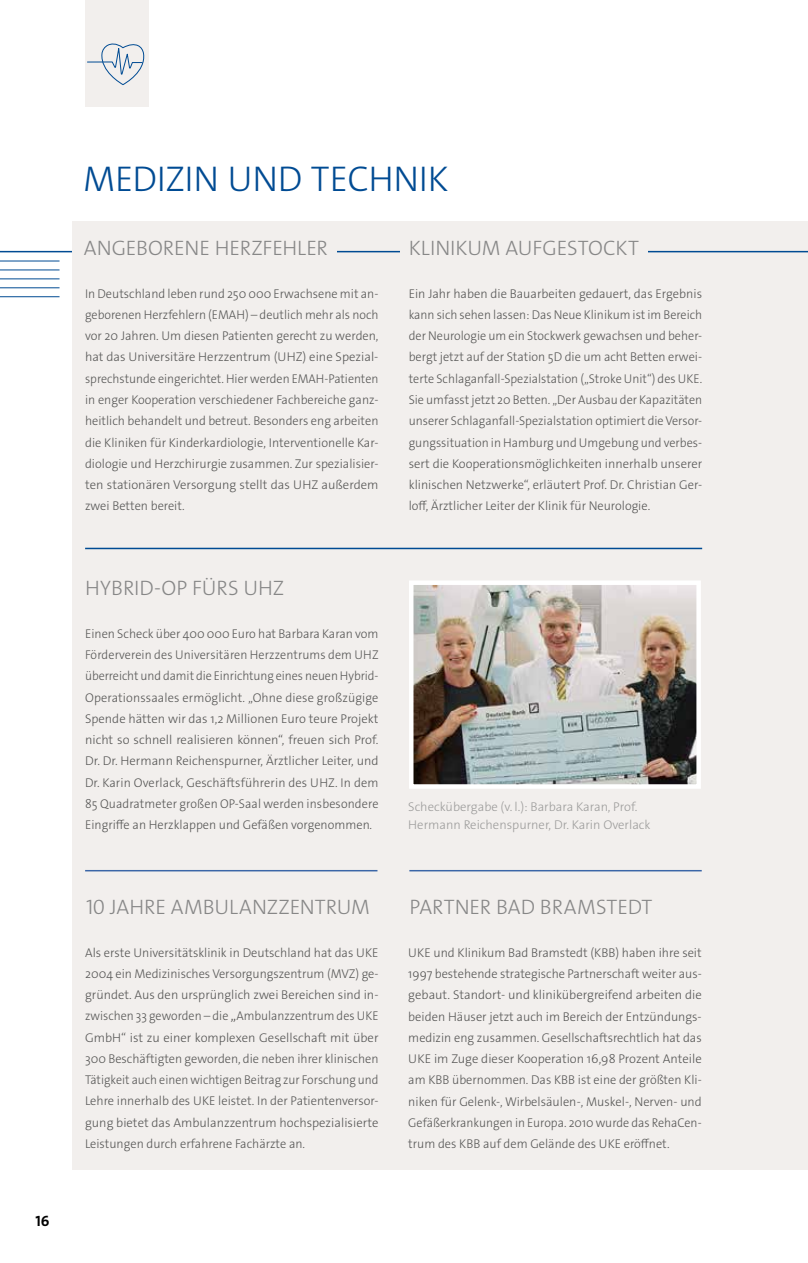
<style>
.page{position:relative;width:808px;height:1263px;background:#fff}
.page>*{position:absolute;margin:0;border:0;box-sizing:border-box;transform-origin:0 0}
.t1{font:300 36px "The Sans Os F";letter-spacing:-.01em;color:#004b93}
.t2{font:300 21px "The Sans Os F";letter-spacing:-.005em;color:#878787}
.t3{font:700 15px "The Sans Os F";color:#000}
.t4{font:300 12.75px/21.3px "The Sans Os F";color:#575756;text-align:justify}
.t5{font:300 12.75px/18px "The Sans Os F";color:#9d9d9c}
.s1{font-size:15px}
</style>
<div class="page">
<hr style="left:0;top:261px;width:60px;height:1px;background:#004b93">
<hr style="left:0;top:270px;width:60px;height:1px;background:#004b93">
<hr style="left:0;top:279px;width:60px;height:1px;background:#004b93">
<hr style="left:0;top:288px;width:60px;height:1px;background:#004b93">
<hr style="left:0;top:296px;width:60px;height:1px;background:#004b93">
<div style="left:72px;top:221px;width:736px;height:948px;background:#f2efed"></div>
<div style="left:85px;top:0;width:64px;height:106px;background:#f2efed"></div>
<img style="left:414px;top:585px;width:282px;height:199px">
<div style="left:409px;top:580px;width:292px;height:209px;border:4px solid #fff"></div>
<hr style="left:85px;top:548px;width:617px;height:1px;background:#004b93">
<hr style="left:409px;top:870px;width:293px;height:1px;background:#3b66a7">
<hr style="left:85px;top:870px;width:292px;height:1px;background:#3b66a7">
<svg style="left:87px;top:43px;width:58px;height:42px"></svg>
<hr style="left:0;top:251px;width:808px;height:1px;background:#004b93">
<div style="left:400px;top:234px;width:248px;height:21px;background:#f2efed"></div>
<div style="left:75px;top:234px;width:262px;height:21px;background:#f2efed"></div>
<p class="t3" style="left:35px;top:1211px;width:16px">16</p>
<h1 class="t1" style="left:83px;top:156px;width:367px">MEDIZIN UND TECHNIK</h1>
<h2 class="t2" style="left:84px;top:235px;width:246px">ANGEBORENE HERZFEHLER</h2>
<h2 class="t2" style="left:409px;top:235px;width:232px">KLINIKUM AUFGESTOCKT</h2>
<p class="t4" style="left:85px;top:283px;width:295px">In Deutschland leben rund 250 000 Erwachsene mit an&shy;geborenen Herzfehlern (EMAH) – deutlich mehr als noch vor 20 Jahren. Um diesen Patienten gerecht zu werden, hat das Universitäre Herzzentrum (UHZ) eine Spezial&shy;sprechstunde eingerichtet. Hier werden EMAH-Patienten in enger Kooperation verschiedener Fachbereiche ganz&shy;heitlich behandelt und betreut. Besonders eng arbeiten die Kliniken für Kinderkardiologie, Interventionelle Kar&shy;diologie und Herzchirurgie zusammen. Zur spezialisier&shy;ten stationären Versorgung stellt das UHZ außerdem zwei Betten bereit.</p>
<h2 class="t2" style="left:85px;top:575px;width:200px">HYBRID-OP FÜRS UHZ</h2>
<p class="t4" style="left:85px;top:623px;width:295px">Einen Scheck über 400 000 Euro hat Barbara Karan vom Förderverein des Universitären Herzzentrums dem UHZ überreicht und damit die Einrichtung eines neuen Hybrid-Operationssaales ermöglicht. „Ohne diese großzügige Spende hätten wir das 1,2 Millionen Euro teure Projekt nicht so schnell realisieren können“, freuen sich Prof.<br>Dr. Dr. Hermann Reichenspurner, Ärztlicher Leiter, und Dr. Karin Overlack, Geschäftsführerin des UHZ. In dem 85 Quadratmeter großen OP-Saal werden insbesondere Eingriffe an Herzklappen und Gefäßen vorgenommen.</p>
<p class="t4" style="left:409px;top:283px;width:295px">Ein Jahr haben die Bauarbeiten gedauert, das Ergebnis kann sich sehen lassen: Das Neue Klinikum ist im Bereich der Neurologie um ein Stockwerk gewachsen und beher&shy;bergt jetzt auf der Station 5D die um acht Betten erwei&shy;terte Schlaganfall-Spezialstation („Stroke Unit“) des UKE.<br>Sie umfasst jetzt 20 Betten. „Der Ausbau der Kapazitäten unserer Schlaganfall-Spezialstation optimiert die Versor&shy;gungssituation in Hamburg und Umgebung und verbes&shy;sert die Kooperationsmöglichkeiten innerhalb unserer klinischen Netzwerke“, erläutert Prof. Dr. Christian Ger&shy;loff, Ärztlicher Leiter der Klinik für Neurologie.</p>
<p class="t5" style="left:408px;top:798px;width:244px">Scheckübergabe (v. l.): Barbara Karan, Prof.<br>Hermann Reichenspurner, Dr. Karin Overlack</p>
<h2 class="t2" style="left:86px;top:894px;width:285px">10 JAHRE AMBULANZZENTRUM</h2>
<h2 class="t2" style="left:409px;top:894px;width:245px">PARTNER BAD BRAMSTEDT</h2>
<p class="t4" style="left:85px;top:942px;width:295px">Als erste Universitätsklinik in Deutschland hat das UKE 2004 ein Medizinisches Versorgungszentrum (MVZ) ge&shy;gründet. Aus den ursprünglich zwei Bereichen sind in&shy;zwischen 33 geworden – die <span class="s1">„</span>Ambulanzzentrum des UKE GmbH“ ist zu einer komplexen Gesellschaft mit über 300 Beschäftigten geworden, die neben ihrer klinischen Tätigkeit auch einen wichtigen Beitrag zur Forschung und Lehre innerhalb des UKE leistet. In der Patientenversor&shy;gung bietet das Ambulanzzentrum hochspezialisierte Leistungen durch erfahrene Fachärzte an.</p>
<p class="t4" style="left:408px;top:942px;width:295px">UKE und Klinikum Bad Bramstedt (KBB) haben ihre seit 1997 bestehende strategische Partnerschaft weiter aus&shy;gebaut. Standort- und klinikübergreifend arbeiten die beiden Häuser jetzt auch im Bereich der Entzündungs&shy;medizin eng zusammen. Gesellschaftsrechtlich hat das UKE im Zuge dieser Kooperation 16,98 Prozent Anteile am KBB übernommen. Das KBB ist eine der größten Kli&shy;niken für Gelenk-, Wirbelsäulen-, Muskel-, Nerven- und Gefäßerkrankungen in Europa. 2010 wurde das RehaCen&shy;trum des KBB auf dem Gelände des UKE eröffnet.</p>
</div>
